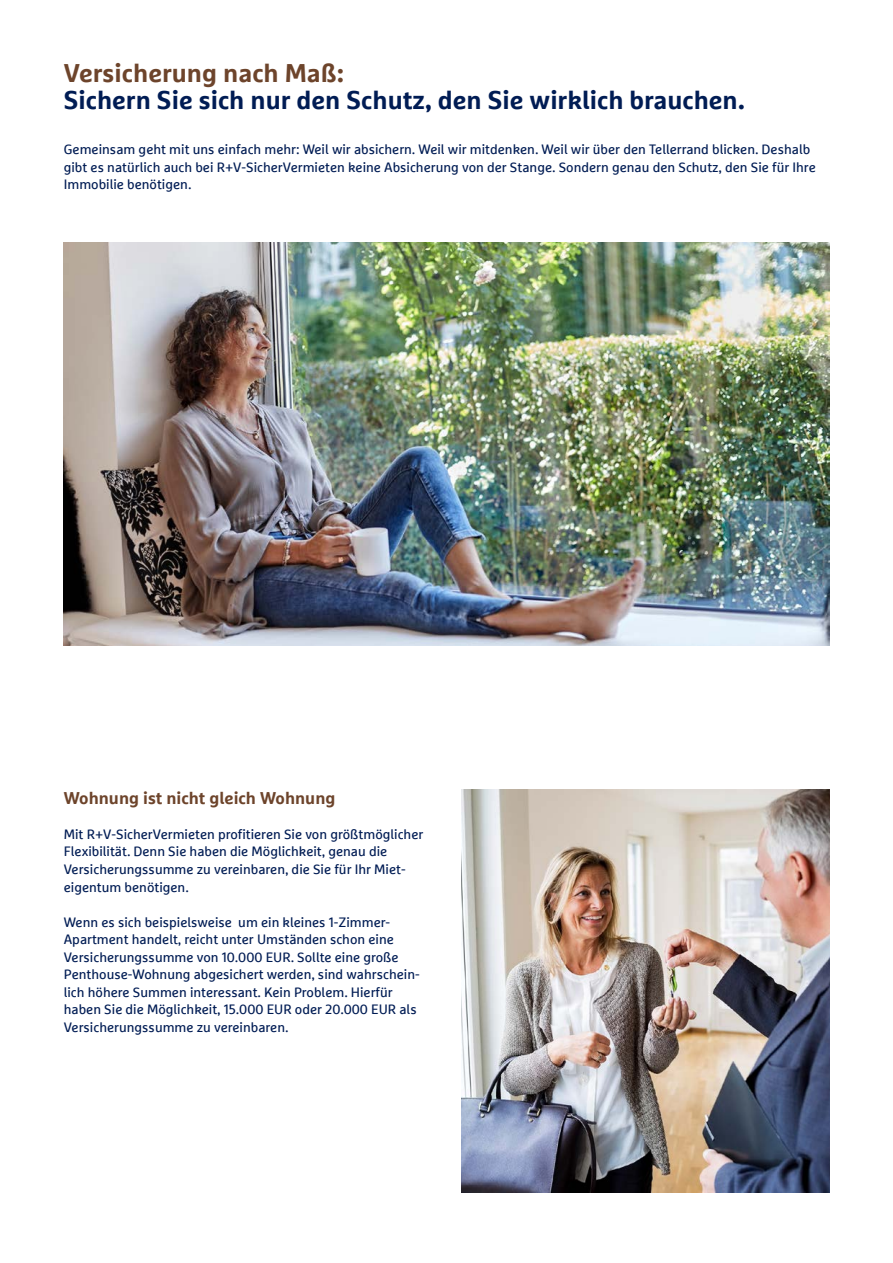
<style>
.page{position:relative;width:893px;height:1263px;background:#fff}
.page>*{position:absolute;margin:0;border:0;box-sizing:border-box;transform-origin:0 0}
.t1{font:700 25.5px "Marselisfor Ru V";color:#001c54}
.t2{font:700 25.5px "Marselisfor Ru V";color:#6d442b}
.t3{font:700 16.95px "Marselisfor Ru V";color:#6d442b}
.t4{font:13.5px/17.5px "Marselisfor Ru V";color:#001c54}
</style>
<div class="page">
<img style="left:64px;top:242px;width:765px;height:404px">
<img style="left:462px;top:789px;width:367px;height:403px">
<h1 class="t2" style="left:64px;top:57px;width:282px">Versicherung nach Maß:</h1>
<h1 class="t1" style="left:64px;top:84px;width:683px">Sichern Sie sich nur den Schutz, den Sie wirklich brauchen.</h1>
<p class="t4" style="left:64px;top:141px;width:753px">Gemeinsam geht mit uns einfach mehr: Weil wir absichern. Weil wir mitdenken. Weil wir über den Tellerrand blicken. Deshalb gibt es natürlich auch bei R+V-SicherVermieten keine Absicherung von der Stange. Sondern genau den Schutz, den Sie für Ihre<br>Immobilie benötigen.</p>
<p class="t3" style="left:64px;top:787px;width:273px">Wohnung ist nicht gleich Wohnung</p>
<p class="t4" style="left:64px;top:825px;width:361px">Mit R+V-SicherVermieten profitieren Sie von größtmöglicher Flexibilität. Denn Sie haben die Möglichkeit, genau die Versicherungssumme zu vereinbaren, die Sie für Ihr Miet&shy;eigentum benötigen.</p>
<p class="t4" style="left:64px;top:913px;width:357px">Wenn es sich beispielsweise um ein kleines 1-Zimmer-Apartment handelt, reicht unter Umständen schon eine Versicherungssumme von 10.000 EUR. Sollte eine große Penthouse-Wohnung abgesichert werden, sind wahrschein&shy;lich höhere Summen interessant. Kein Problem. Hierfür haben Sie die Möglichkeit, 15.000 EUR oder 20.000 EUR als Versicherungssumme zu vereinbaren.</p>
</div>
